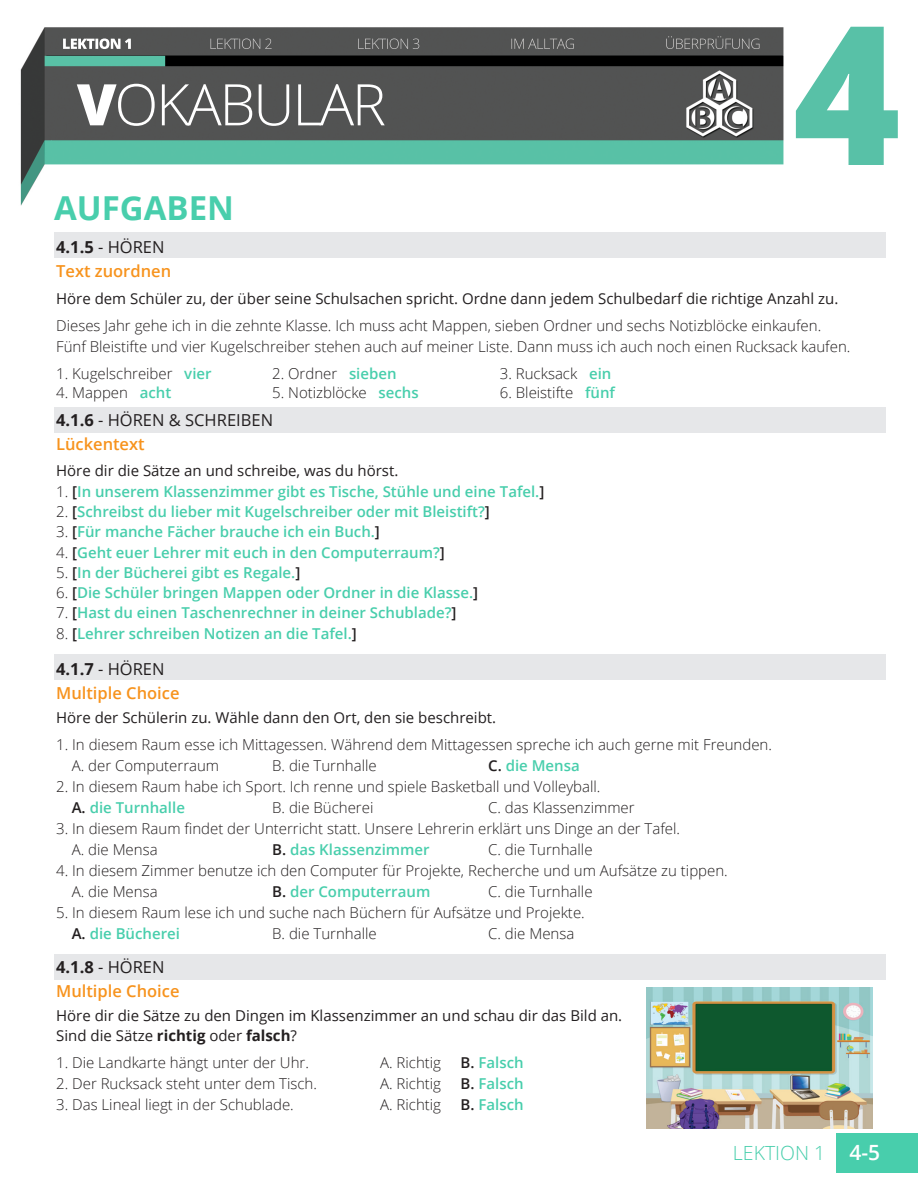
<style>
.page{position:relative;width:918px;height:1188px;background:#fff}
.page>*{position:absolute;margin:0;border:0;box-sizing:border-box;transform-origin:0 0}
.t1{font:700 33px "Open Sans";color:#48ceac}
.t2{font:600 21px "Open Sans";color:#fff}
.t3{font:300 19.5px "Open Sans";color:#48ceac}
.t4{font:16.5px "Open Sans";color:#231f20}
.t5{font:600 16.5px "Open Sans";color:#f7931d}
.t6{font:300 15px/21px "Open Sans";color:#231f20}
.t7{font:600 15px "Open Sans";color:#48ceac}
.t8{font:15px "Open Sans";color:#231f20}
.s1{font-weight:700}
.s2{font-weight:600;color:#48ceac}
.s3{font-weight:300;color:#231f20}
.s4{color:#231f20}
</style>
<div class="page">
<img style="left:20px;top:26px;width:898px;height:1147px">
<div style="left:836px;top:1133px;width:82px;height:39px;background:#48ceac"></div>
<div style="left:54px;top:408px;width:832px;height:25px;background:#e6e7e9"></div>
<div style="left:54px;top:232px;width:832px;height:25px;background:#e6e7e9"></div>
<div style="left:54px;top:654px;width:832px;height:25px;background:#e6e7e9"></div>
<div style="left:54px;top:954px;width:832px;height:25px;background:#e6e7e9"></div>
<img style="left:647px;top:987px;width:226px;height:142px">
<p class="t1" style="left:54px;top:184px;width:181px">AUFGABEN</p>
<p class="t4" style="left:56px;top:235px;width:110px"><span class="s1">4.1.5</span> - HÖREN</p>
<p class="t5" style="left:56px;top:259px;width:117px">Text zuordnen</p>
<p class="t8" style="left:56px;top:288px;width:784px">Höre dem Schüler zu, der über seine Schulsachen spricht. Ordne dann jedem Schulbedarf die richtige Anzahl zu.</p>
<p class="t6" style="left:56px;top:314px;width:796px">Dieses Jahr gehe ich in die zehnte Klasse. Ich muss acht Mappen, sieben Ordner und sechs Notizblöcke einkaufen.<br>Fünf Bleistifte und vier Kugelschreiber stehen auch auf meiner Liste. Dann muss ich auch noch einen Rucksack kaufen.</p>
<p class="t6" style="left:56px;top:362px;width:157px">1. Kugelschreiber <span class="s2">vier</span></p>
<p class="t6" style="left:272px;top:362px;width:126px">2. Ordner <span class="s2">sieben</span></p>
<p class="t6" style="left:500px;top:362px;width:113px">3. Rucksack <span class="s2">ein</span></p>
<p class="t6" style="left:56px;top:382px;width:117px">4. Mappen <span class="s2">acht</span></p>
<p class="t6" style="left:272px;top:382px;width:148px">5. Notizblöcke <span class="s2">sechs</span></p>
<p class="t6" style="left:500px;top:382px;width:117px">6. Bleistifte <span class="s2">fünf</span></p>
<p class="t4" style="left:56px;top:409px;width:218px"><span class="s1">4.1.6</span> - HÖREN &amp; SCHREIBEN</p>
<p class="t5" style="left:56px;top:433px;width:90px">Lückentext</p>
<p class="t8" style="left:56px;top:460px;width:344px">Höre dir die Sätze an und schreibe, was du hörst.</p>
<p class="t7" style="left:56px;top:481px;width:490px"><span class="s3">1.</span> <span class="s4">[</span>In unserem Klassenzimmer gibt es Tische, Stühle und eine Tafel.<span class="s4">]</span></p>
<p class="t7" style="left:56px;top:501px;width:435px"><span class="s3">2.</span> <span class="s4">[</span>Schreibst du lieber mit Kugelschreiber oder mit Bleistift?<span class="s4">]</span></p>
<p class="t7" style="left:56px;top:522px;width:325px"><span class="s3">3.</span> <span class="s4">[</span>Für manche Fächer brauche ich ein Buch.<span class="s4">]</span></p>
<p class="t7" style="left:56px;top:542px;width:390px"><span class="s3">4.</span> <span class="s4">[</span>Geht euer Lehrer mit euch in den Computerraum?<span class="s4">]</span></p>
<p class="t7" style="left:56px;top:562px;width:246px"><span class="s3">5.</span> <span class="s4">[</span>In der Bücherei gibt es Regale.<span class="s4">]</span></p>
<p class="t7" style="left:56px;top:582px;width:423px"><span class="s3">6.</span> <span class="s4">[</span>Die Schüler bringen Mappen oder Ordner in die Klasse.<span class="s4">]</span></p>
<p class="t7" style="left:56px;top:603px;width:402px"><span class="s3">7.</span> <span class="s4">[</span>Hast du einen Taschenrechner in deiner Schublade?<span class="s4">]</span></p>
<p class="t7" style="left:56px;top:623px;width:302px"><span class="s3">8.</span> <span class="s4">[</span>Lehrer schreiben Notizen an die Tafel.<span class="s4">]</span></p>
<p class="t4" style="left:56px;top:657px;width:110px"><span class="s1">4.1.7</span> - HÖREN</p>
<p class="t5" style="left:56px;top:681px;width:125px">Multiple Choice</p>
<p class="t8" style="left:56px;top:707px;width:442px">Höre der Schülerin zu. Wähle dann den Ort, den sie beschreibt.</p>
<p class="t6" style="left:56px;top:733px;width:717px">1. In diesem Raum esse ich Mittagessen. Während dem Mittagessen spreche ich auch gerne mit Freunden.</p>
<p class="t6" style="left:72px;top:754px;width:149px">A. der Computerraum</p>
<p class="t6" style="left:272px;top:754px;width:106px">B. die Turnhalle</p>
<p class="t7" style="left:488px;top:755px;width:93px"><span class="s4">C.</span> die Mensa</p>
<p class="t6" style="left:56px;top:775px;width:546px">2. In diesem Raum habe ich Sport. Ich renne und spiele Basketball und Volleyball.</p>
<p class="t7" style="left:72px;top:797px;width:115px"><span class="s4">A.</span> die Turnhalle</p>
<p class="t6" style="left:272px;top:796px;width:103px">B. die Bücherei</p>
<p class="t6" style="left:488px;top:796px;width:148px">C. das Klassenzimmer</p>
<p class="t6" style="left:56px;top:817px;width:625px">3. In diesem Raum findet der Unterricht statt. Unsere Lehrerin erklärt uns Dinge an der Tafel.</p>
<p class="t6" style="left:72px;top:838px;width:87px">A. die Mensa</p>
<p class="t7" style="left:272px;top:839px;width:159px"><span class="s4">B.</span> das Klassenzimmer</p>
<p class="t6" style="left:488px;top:838px;width:106px">C. die Turnhalle</p>
<p class="t6" style="left:56px;top:859px;width:673px">4. In diesem Zimmer benutze ich den Computer für Projekte, Recherche und um Aufsätze zu tippen.</p>
<p class="t6" style="left:72px;top:880px;width:87px">A. die Mensa</p>
<p class="t7" style="left:272px;top:881px;width:160px"><span class="s4">B.</span> der Computerraum</p>
<p class="t6" style="left:488px;top:880px;width:106px">C. die Turnhalle</p>
<p class="t6" style="left:56px;top:901px;width:530px">5. In diesem Raum lese ich und suche nach Büchern für Aufsätze und Projekte.</p>
<p class="t7" style="left:72px;top:923px;width:110px"><span class="s4">A.</span> die Bücherei</p>
<p class="t6" style="left:272px;top:922px;width:106px">B. die Turnhalle</p>
<p class="t6" style="left:488px;top:922px;width:88px">C. die Mensa</p>
<p class="t4" style="left:56px;top:956px;width:110px"><span class="s1">4.1.8</span> - HÖREN</p>
<p class="t5" style="left:56px;top:980px;width:125px">Multiple Choice</p>
<p class="t8" style="left:56px;top:1006px;width:568px">Höre dir die Sätze zu den Dingen im Klassenzimmer an und schau dir das Bild an.</p>
<p class="t8" style="left:56px;top:1025px;width:242px">Sind die Sätze <span class="s1">richtig</span> oder <span class="s1">falsch</span>?</p>
<p class="t6" style="left:56px;top:1051px;width:254px">1. Die Landkarte hängt unter der Uhr.</p>
<p class="t6" style="left:380px;top:1051px;width:63px">A. Richtig</p>
<p class="t7" style="left:461px;top:1052px;width:65px"><span class="s4">B.</span> Falsch</p>
<p class="t6" style="left:56px;top:1072px;width:262px">2. Der Rucksack steht unter dem Tisch.</p>
<p class="t6" style="left:380px;top:1072px;width:63px">A. Richtig</p>
<p class="t7" style="left:461px;top:1073px;width:65px"><span class="s4">B.</span> Falsch</p>
<p class="t6" style="left:56px;top:1093px;width:239px">3. Das Lineal liegt in der Schublade.</p>
<p class="t6" style="left:380px;top:1093px;width:63px">A. Richtig</p>
<p class="t7" style="left:461px;top:1094px;width:65px"><span class="s4">B.</span> Falsch</p>
<p class="t3" style="left:733px;top:1139px;width:94px">LEKTION 1</p>
<p class="t2" style="left:849px;top:1138px;width:32px">4-5</p>
</div>
